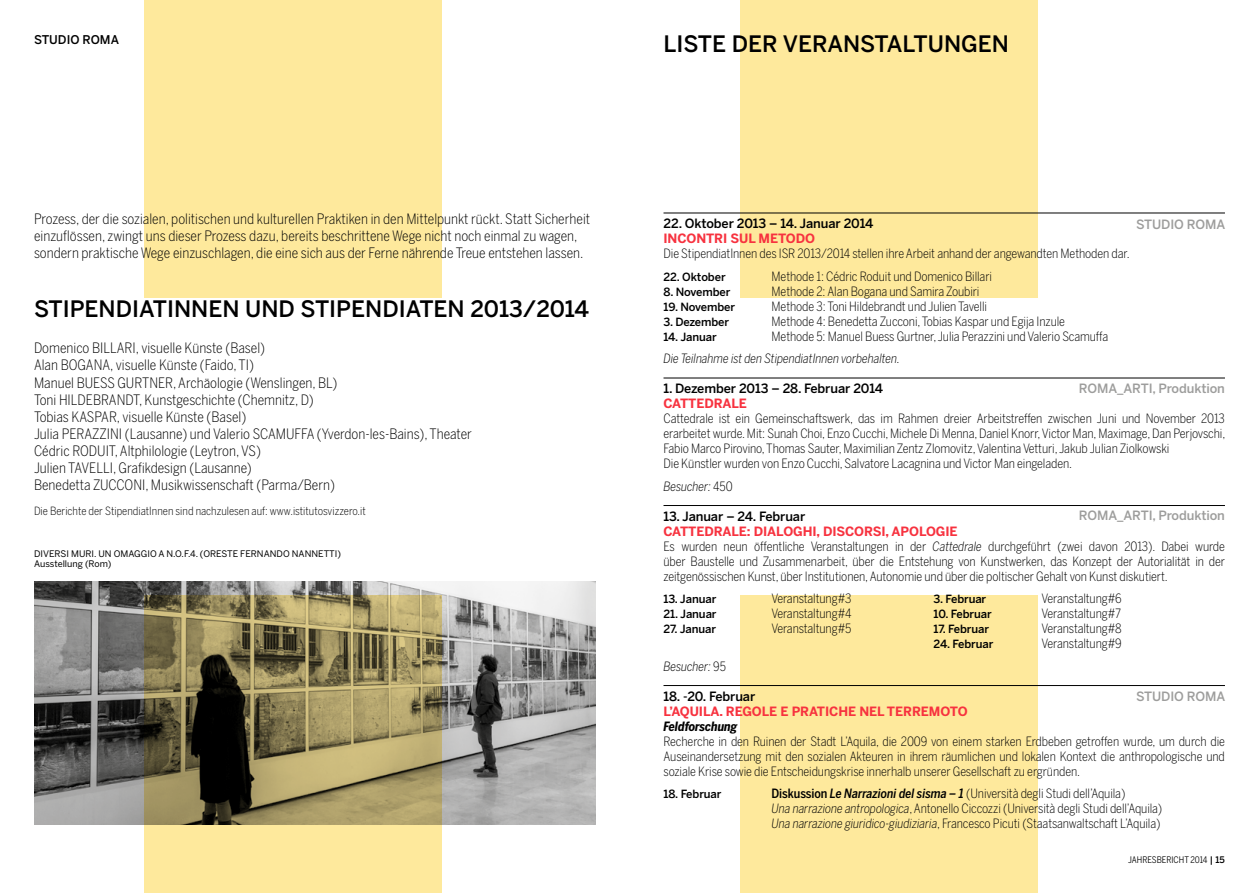
<style>
.page{position:relative;width:1259px;height:893px;background:#fff}
.page>*{position:absolute;margin:0;border:0;box-sizing:border-box;transform-origin:0 0}
.t1{font:500 22.5px "Benton Sans";color:#000}
.t2{font:300 14.25px/17.1px "Benton Sans Cond";color:#000}
.t3{font:300 12.75px/15px "Benton Sans Cond";letter-spacing:-.01em;color:#000}
.t4{font:700 12.75px "Benton Sans";letter-spacing:-.01em;color:#f7323f}
.t5{font:500 12.75px "Benton Sans";letter-spacing:-.01em;color:#000}
.t6{font:italic 300 12.75px "Benton Sans Cond";letter-spacing:-.01em;color:#000}
.t7{font:500 12.75px "Benton Sans";letter-spacing:-.01em;color:#9d9d9c}
.t8{font:italic 700 12.75px "Benton Sans Cond";letter-spacing:-.01em;color:#000}
.t9{font:500 12px "Benton Sans";color:#000}
.t10{font:500 11.25px "Benton Sans";letter-spacing:-.01em;color:#000}
.t11{font:300 11.25px "Benton Sans Cond";color:#000}
.t12{font:9px/10.5px "Benton Sans";color:#000}
.t13{font:9px "Benton Sans Cond";color:#000}
.s1{font-style:normal}
.s2{font-style:italic}
.s3{font-weight:500}
.s4{font-weight:500;font-style:italic}
.s5{font-family:"Benton Sans";font-weight:500}
</style>
<div class="page">
<div style="left:740px;top:0;width:297px;height:298px;background:#fee99c"></div>
<div style="left:740px;top:595px;width:297px;height:298px;background:#fee99c"></div>
<div style="left:145px;top:0;width:297px;height:298px;background:#fee99c"></div>
<div style="left:145px;top:595px;width:297px;height:298px;background:#fee99c"></div>
<hr style="left:663px;top:213px;width:562px;height:1px;background:#000">
<hr style="left:663px;top:378px;width:562px;height:1px;background:#000">
<hr style="left:663px;top:505px;width:562px;height:1px;background:#000">
<hr style="left:663px;top:685px;width:562px;height:1px;background:#000">
<img style="left:34px;top:582px;width:561px;height:243px">
<p class="t9" style="left:34px;top:32px;width:86px">STUDIO ROMA</p>
<p class="t2" style="left:34px;top:210px;width:557px">Prozess, der die sozialen, politischen und kulturellen Praktiken in den Mittelpunkt rückt. Statt Sicherheit einzuflössen, zwingt uns dieser Prozess dazu, bereits beschrittene Wege nicht noch einmal zu wagen, sondern praktische Wege einzuschlagen, die eine sich aus der Ferne nährende Treue entstehen lassen.</p>
<h1 class="t1" style="left:34px;top:295px;width:556px">STIPENDIATINNEN UND STIPENDIATEN 2013/2014</h1>
<p class="t2" style="left:34px;top:340px;width:439px">Domenico BILLARI, visuelle Künste (Basel)<br>Alan BOGANA, visuelle Künste (Faido, TI)<br>Manuel BUESS GURTNER, Archäologie (Wenslingen, BL)<br>Toni HILDEBRANDT, Kunstgeschichte (Chemnitz, D)<br>Tobias KASPAR, visuelle Künste (Basel)<br>Julia PERAZZINI (Lausanne) und Valerio SCAMUFFA (Yverdon-les-Bains), Theater Cédric RODUIT, Altphilologie (Leytron, VS)<br>Julien TAVELLI, Grafikdesign (Lausanne)<br>Benedetta ZUCCONI, Musikwissenschaft (Parma/Bern)</p>
<p class="t11" style="left:34px;top:504px;width:333px">Die Berichte der StipendiatInnen sind nachzulesen auf: www.istitutosvizzero.it</p>
<p class="t12" style="left:34px;top:548px;width:309px">DIVERSI MURI. UN OMAGGIO A N.O.F.4. (ORESTE FERNANDO NANNETTI)<br>Ausstellung (Rom)</p>
<h1 class="t1" style="left:663px;top:30px;width:347px">LISTE DER VERANSTALTUNGEN</h1>
<p class="t5" style="left:663px;top:216px;width:211px">22. Oktober 2013 – 14. Januar 2014</p>
<p class="t4" style="left:663px;top:231px;width:153px">INCONTRI SUL METODO</p>
<p class="t3" style="left:663px;top:246px;width:468px">Die StipendiatInnen des ISR 2013/2014 stellen ihre Arbeit anhand der angewandten Methoden dar.</p>
<p class="t10" style="left:663px;top:270px;width:64px">22. Oktober</p>
<p class="t3" style="left:771px;top:269px;width:222px">Methode 1: Cédric Roduit und Domenico Billari</p>
<p class="t10" style="left:663px;top:285px;width:68px">8. November</p>
<p class="t3" style="left:771px;top:284px;width:209px">Methode 2: Alan Bogana und Samira Zoubiri</p>
<p class="t10" style="left:663px;top:300px;width:73px">19. November</p>
<p class="t3" style="left:771px;top:299px;width:217px">Methode 3: Toni Hildebrandt und Julien Tavelli</p>
<p class="t10" style="left:663px;top:315px;width:67px">3. Dezember</p>
<p class="t3" style="left:771px;top:314px;width:295px">Methode 4: Benedetta Zucconi, Tobias Kaspar und Egija Inzule</p>
<p class="t10" style="left:663px;top:330px;width:55px">14. Januar</p>
<p class="t3" style="left:771px;top:329px;width:338px">Methode 5: Manuel Buess Gurtner, Julia Perazzini und Valerio Scamuffa</p>
<p class="t6" style="left:663px;top:351px;width:238px">Die Teilnahme ist den StipendiatInnen vorbehalten.</p>
<p class="t5" style="left:663px;top:381px;width:221px">1. Dezember 2013 – 28. Februar 2014</p>
<p class="t4" style="left:663px;top:396px;width:85px">CATTEDRALE</p>
<p class="t3" style="left:663px;top:411px;width:563px">Cattedrale ist ein Gemeinschaftswerk, das im Rahmen dreier Arbeitstreffen zwischen Juni und November 2013 erarbeitet wurde. Mit: Sunah Choi, Enzo Cucchi, Michele Di Menna, Daniel Knorr, Victor Man, Maximage, Dan Perjovschi, Fabio Marco Pirovino, Thomas Sauter, Maximilian Zentz Zlomovitz, Valentina Vetturi, Jakub Julian Ziolkowski<br>Die Künstler wurden von Enzo Cucchi, Salvatore Lacagnina und Victor Man eingeladen.</p>
<p class="t6" style="left:663px;top:479px;width:71px">Besucher: <span class="s1">450</span></p>
<p class="t5" style="left:663px;top:509px;width:143px">13. Januar – 24. Februar</p>
<p class="t4" style="left:663px;top:524px;width:296px">CATTEDRALE: DIALOGHI, DISCORSI, APOLOGIE</p>
<p class="t3" style="left:663px;top:539px;width:563px;text-align:justify">Es wurden neun öffentliche Veranstaltungen in der <span class="s2">Cattedrale</span> durchgeführt (zwei davon 2013). Dabei wurde über Baustelle und Zusammenarbeit, über die Entstehung von Kunstwerken, das Konzept der Autorialität in der zeitgenössischen Kunst, über Institutionen, Autonomie und über die poltischer Gehalt von Kunst diskutiert.</p>
<p class="t10" style="left:663px;top:593px;width:54px">13. Januar</p>
<p class="t3" style="left:771px;top:591px;width:81px">Veranstaltung#3</p>
<p class="t10" style="left:933px;top:593px;width:54px">3. Februar</p>
<p class="t3" style="left:1041px;top:591px;width:82px">Veranstaltung#6</p>
<p class="t10" style="left:663px;top:608px;width:55px">21. Januar</p>
<p class="t3" style="left:771px;top:606px;width:82px">Veranstaltung#4</p>
<p class="t10" style="left:933px;top:608px;width:60px">10. Februar</p>
<p class="t3" style="left:1041px;top:606px;width:81px">Veranstaltung#7</p>
<p class="t10" style="left:663px;top:623px;width:54px">27. Januar</p>
<p class="t3" style="left:771px;top:621px;width:81px">Veranstaltung#5</p>
<p class="t10" style="left:933px;top:623px;width:57px">17. Februar</p>
<p class="t3" style="left:1041px;top:621px;width:82px">Veranstaltung#8</p>
<p class="t10" style="left:933px;top:638px;width:61px">24. Februar</p>
<p class="t3" style="left:1041px;top:636px;width:82px">Veranstaltung#9</p>
<p class="t6" style="left:663px;top:659px;width:64px">Besucher: <span class="s1">95</span></p>
<p class="t5" style="left:663px;top:689px;width:93px">18. -20. Februar</p>
<p class="t4" style="left:663px;top:704px;width:305px">L’AQUILA. REGOLE E PRATICHE NEL TERREMOTO</p>
<p class="t8" style="left:663px;top:719px;width:75px">Feldforschung</p>
<p class="t3" style="left:663px;top:734px;width:563px;text-align:justify">Recherche in den Ruinen der Stadt L’Aquila, die 2009 von einem starken Erdbeben getroffen wurde, um durch die Auseinandersetzung mit den sozialen Akteuren in ihrem räumlichen und lokalen Kontext die anthropologische und soziale Krise sowie die Entscheidungskrise innerhalb unserer Gesellschaft zu ergründen.</p>
<p class="t10" style="left:663px;top:788px;width:59px">18. Februar</p>
<p class="t3" style="left:771px;top:786px;width:392px"><span class="s3">Diskussion</span> <span class="s4">Le Narrazioni del sisma – 1</span> (Università degli Studi dell’Aquila)<br><span class="s2">Una narrazione antropologica</span>, Antonello Ciccozzi (Università degli Studi dell’Aquila)<br><span class="s2">Una narrazione giuridico-giudiziaria</span>, Francesco Picuti (Staatsanwaltschaft L’Aquila)</p>
<p class="t7" style="left:1136px;top:217px;width:91px">STUDIO ROMA</p>
<p class="t7" style="left:1078px;top:381px;width:148px">ROMA_ARTI, Produktion</p>
<p class="t7" style="left:1078px;top:508px;width:148px">ROMA_ARTI, Produktion</p>
<p class="t7" style="left:1136px;top:689px;width:91px">STUDIO ROMA</p>
<p class="t13" style="left:1128px;top:854px;width:98px">JAHRESBERICHT 2014 <span class="s5">| 15</span></p>
</div>
